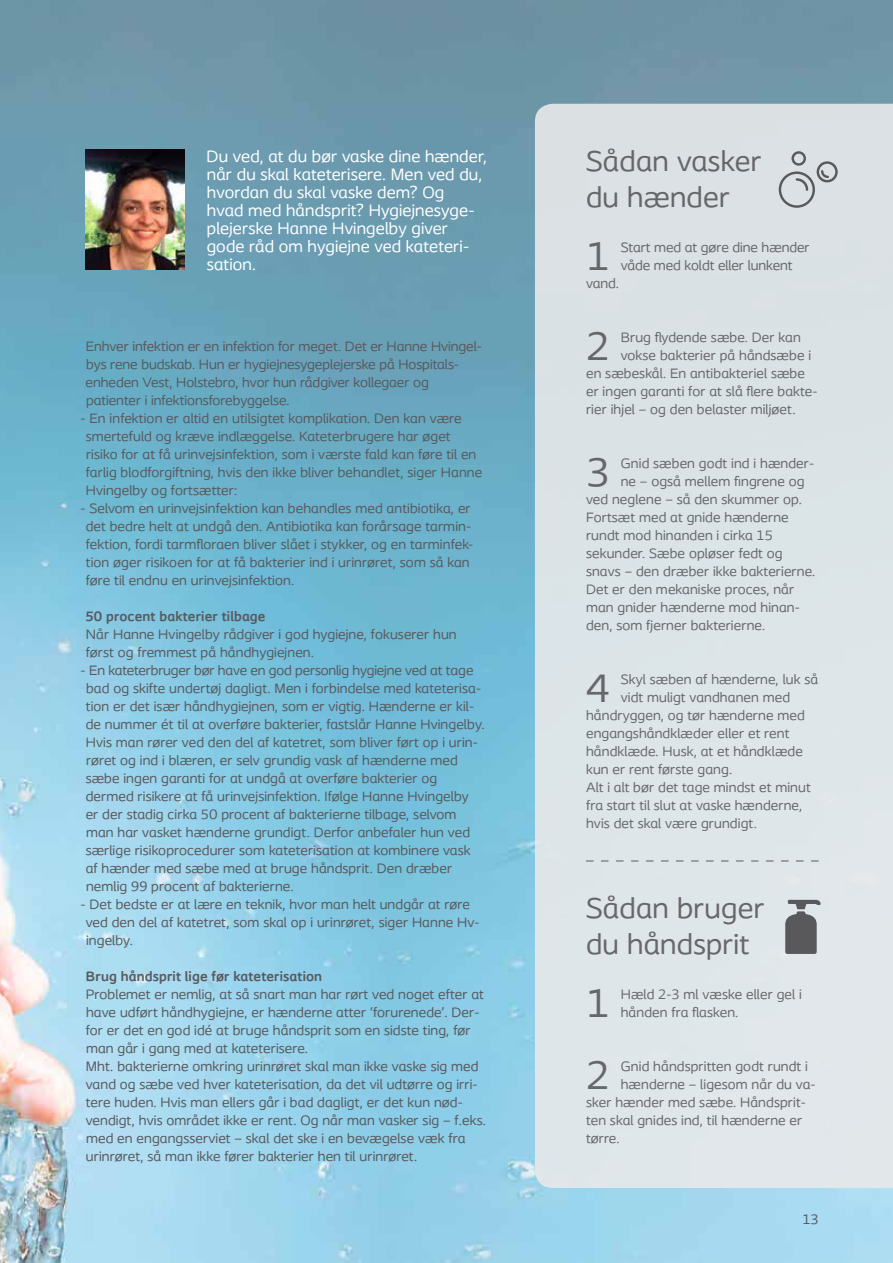
<style>
.page{position:relative;width:893px;height:1263px;background:#fff}
.page>*{position:absolute;margin:0;border:0;box-sizing:border-box;transform-origin:0 0}
.t1{font:41.55px "Coloplast";color:#59595c}
.t2{font:30px/36px "Coloplast";letter-spacing:.01em;color:#59595c}
.t3{font:17.25px/18px "Coloplast";letter-spacing:.01em;color:#fff}
.t4{font:14.25px/18px "Coloplast";letter-spacing:.01em;color:#59595c}
.t5{font:700 14.25px "Coloplast";letter-spacing:.01em;color:#59595c}
</style>
<div class="page">
<img style="left:0;top:0;width:893px;height:1263px">
<div style="left:535px;top:104px;width:358px;height:1084px;background:#dce5e8"></div>
<svg style="left:586px;top:860px;width:233px;height:1px"></svg>
<img style="left:85px;top:150px;width:100px;height:120px">
<svg style="left:779px;top:151px;width:59px;height:57px;background:#c5cacd"></svg>
<svg style="left:785px;top:900px;width:36px;height:54px;background:#7e8083"></svg>
<p class="t3" style="left:207px;top:147px;width:282px">Du ved, at du bør vaske dine hænder, når du skal kateterisere. Men ved du, hvordan du skal vaske dem? Og<br>hvad med håndsprit? Hygiejnesyge&shy;plejerske Hanne Hvingelby giver gode råd om hygiejne ved kateteri&shy;sation.</p>
<h2 class="t2" style="left:586px;top:143px;width:177px">Sådan vasker du hænder</h2>
<h1 class="t1" style="left:586px;top:231px;width:25px">1</h1>
<p class="t4" style="left:621px;top:238px;width:190px">Start med at gøre dine hænder våde med koldt eller lunkent</p>
<p class="t4" style="left:586px;top:274px;width:34px">vand.</p>
<p class="t4" style="left:86px;top:337px;width:398px">Enhver infektion er en infektion for meget. Det er Hanne Hvingel&shy;bys rene budskab. Hun er hygiejnesygeplejerske på Hospitals&shy;enheden Vest, Holstebro, hvor hun rådgiver kollegaer og patienter i infektionsforebyggelse.</p>
<p class="t4" style="left:86px;top:409px;width:398px;text-indent:-5px">- En infektion er altid en utilsigtet komplikation. Den kan være smertefuld og kræve indlæggelse. Kateterbrugere har øget risiko for at få urinvejsinfektion, som i værste fald kan føre til en farlig blodforgiftning, hvis den ikke bliver behandlet, siger Hanne Hvingelby og fortsætter:</p>
<p class="t4" style="left:86px;top:499px;width:389px;text-indent:-5px">- Selvom en urinvejsinfektion kan behandles med antibiotika, er det bedre helt at undgå den. Antibiotika kan forårsage tarmin&shy;fektion, fordi tarmfloraen bliver slået i stykker, og en tarminfek&shy;tion øger risikoen for at få bakterier ind i urinrøret, som så kan føre til endnu en urinvejsinfektion.</p>
<p class="t5" style="left:85px;top:607px;width:182px">50 procent bakterier tilbage</p>
<p class="t4" style="left:86px;top:625px;width:372px">Når Hanne Hvingelby rådgiver i god hygiejne, fokuserer hun først og fremmest på håndhygiejnen.</p>
<p class="t4" style="left:86px;top:661px;width:400px;text-indent:-5px">- En kateterbruger bør have en god personlig hygiejne ved at tage bad og skifte undertøj dagligt. Men i forbindelse med kateterisa&shy;tion er det især håndhygiejnen, som er vigtig. Hænderne er kil&shy;de nummer ét til at overføre bakterier, fastslår Hanne Hvingelby.<br>Hvis man rører ved den del af katetret, som bliver ført op i urin&shy;røret og ind i blæren, er selv grundig vask af hænderne med sæbe ingen garanti for at undgå at overføre bakterier og dermed risikere at få urinvejsinfektion. Ifølge Hanne Hvingelby er der stadig cirka 50 procent af bakterierne tilbage, selvom man har vasket hænderne grundigt. Derfor anbefaler hun ved særlige risikoprocedurer som kateterisation at kombinere vask af hænder med sæbe med at bruge håndsprit. Den dræber nemlig 99 procent af bakterierne.</p>
<p class="t4" style="left:86px;top:895px;width:395px;text-indent:-5px">- Det bedste er at lære en teknik, hvor man helt undgår at røre ved den del af katetret, som skal op i urinrøret, siger Hanne Hv&shy;ingelby.</p>
<p class="t5" style="left:86px;top:967px;width:238px">Brug håndsprit lige før kateterisation</p>
<p class="t4" style="left:86px;top:985px;width:402px">Problemet er nemlig, at så snart man har rørt ved noget efter at have udført håndhygiejne, er hænderne atter ‘forurenede’. Der&shy;for er det en god idé at bruge håndsprit som en sidste ting, før man går i gang med at kateterisere.<br>Mht. bakterierne omkring urinrøret skal man ikke vaske sig med vand og sæbe ved hver kateterisation, da det vil udtørre og irri&shy;tere huden. Hvis man ellers går i bad dagligt, er det kun nød&shy;vendigt, hvis området ikke er rent. Og når man vasker sig – f.eks. med en engangsserviet – skal det ske i en bevægelse væk fra urinrøret, så man ikke fører bakterier hen til urinrøret.</p>
<h1 class="t1" style="left:586px;top:321px;width:25px">2</h1>
<p class="t4" style="left:621px;top:328px;width:181px">Brug flydende sæbe. Der kan</p>
<p class="t4" style="left:621px;top:346px;width:192px">vokse bakterier på håndsæbe i</p>
<p class="t4" style="left:586px;top:364px;width:220px">en sæbeskål. En antibakteriel sæbe</p>
<p class="t4" style="left:586px;top:382px;width:233px">er ingen garanti for at slå flere bakte-</p>
<p class="t4" style="left:586px;top:400px;width:211px">rier ihjel – og den belaster miljøet.</p>
<h1 class="t1" style="left:586px;top:447px;width:25px">3</h1>
<p class="t4" style="left:621px;top:454px;width:195px">Gnid sæben godt ind i hænder-</p>
<p class="t4" style="left:621px;top:472px;width:185px">ne – også mellem fingrene og</p>
<p class="t4" style="left:586px;top:490px;width:217px">ved neglene – så den skummer op.</p>
<p class="t4" style="left:586px;top:508px;width:204px">Fortsæt med at gnide hænderne</p>
<p class="t4" style="left:586px;top:526px;width:188px">rundt mod hinanden i cirka 15</p>
<p class="t4" style="left:586px;top:544px;width:198px">sekunder. Sæbe opløser fedt og</p>
<p class="t4" style="left:586px;top:562px;width:231px">snavs – den dræber ikke bakterierne.</p>
<p class="t4" style="left:586px;top:580px;width:210px">Det er den mekaniske proces, når</p>
<p class="t4" style="left:586px;top:598px;width:215px">man gnider hænderne mod hinan-</p>
<p class="t4" style="left:586px;top:616px;width:181px">den, som fjerner bakterierne.</p>
<h1 class="t1" style="left:586px;top:663px;width:25px">4</h1>
<p class="t4" style="left:621px;top:670px;width:199px">Skyl sæben af hænderne, luk så</p>
<p class="t4" style="left:621px;top:688px;width:171px">vidt muligt vandhanen med</p>
<p class="t4" style="left:586px;top:706px;width:220px">håndryggen, og tør hænderne med</p>
<p class="t4" style="left:586px;top:724px;width:205px">engangshåndklæder eller et rent</p>
<p class="t4" style="left:586px;top:742px;width:218px">håndklæde. Husk, at et håndklæde</p>
<p class="t4" style="left:586px;top:760px;width:148px">kun er rent første gang.</p>
<p class="t4" style="left:586px;top:778px;width:226px">Alt i alt bør det tage mindst et minut</p>
<p class="t4" style="left:586px;top:796px;width:218px">fra start til slut at vaske hænderne,</p>
<p class="t4" style="left:586px;top:814px;width:172px">hvis det skal være grundigt.</p>
<h2 class="t2" style="left:586px;top:890px;width:180px">Sådan bruger du håndsprit</h2>
<h1 class="t1" style="left:586px;top:978px;width:25px">1</h1>
<p class="t4" style="left:621px;top:985px;width:182px">Hæld 2-3 ml væske eller gel i hånden fra flasken.</p>
<h1 class="t1" style="left:586px;top:1050px;width:25px">2</h1>
<p class="t4" style="left:621px;top:1057px;width:189px">Gnid håndspritten godt rundt i</p>
<p class="t4" style="left:621px;top:1075px;width:196px">hænderne – ligesom når du va-</p>
<p class="t4" style="left:586px;top:1093px;width:221px">sker hænder med sæbe. Håndsprit-</p>
<p class="t4" style="left:586px;top:1111px;width:218px">ten skal gnides ind, til hænderne er</p>
<p class="t4" style="left:586px;top:1129px;width:35px">tørre.</p>
<p class="t4" style="left:802px;top:1210px;width:18px">13</p>
</div>
